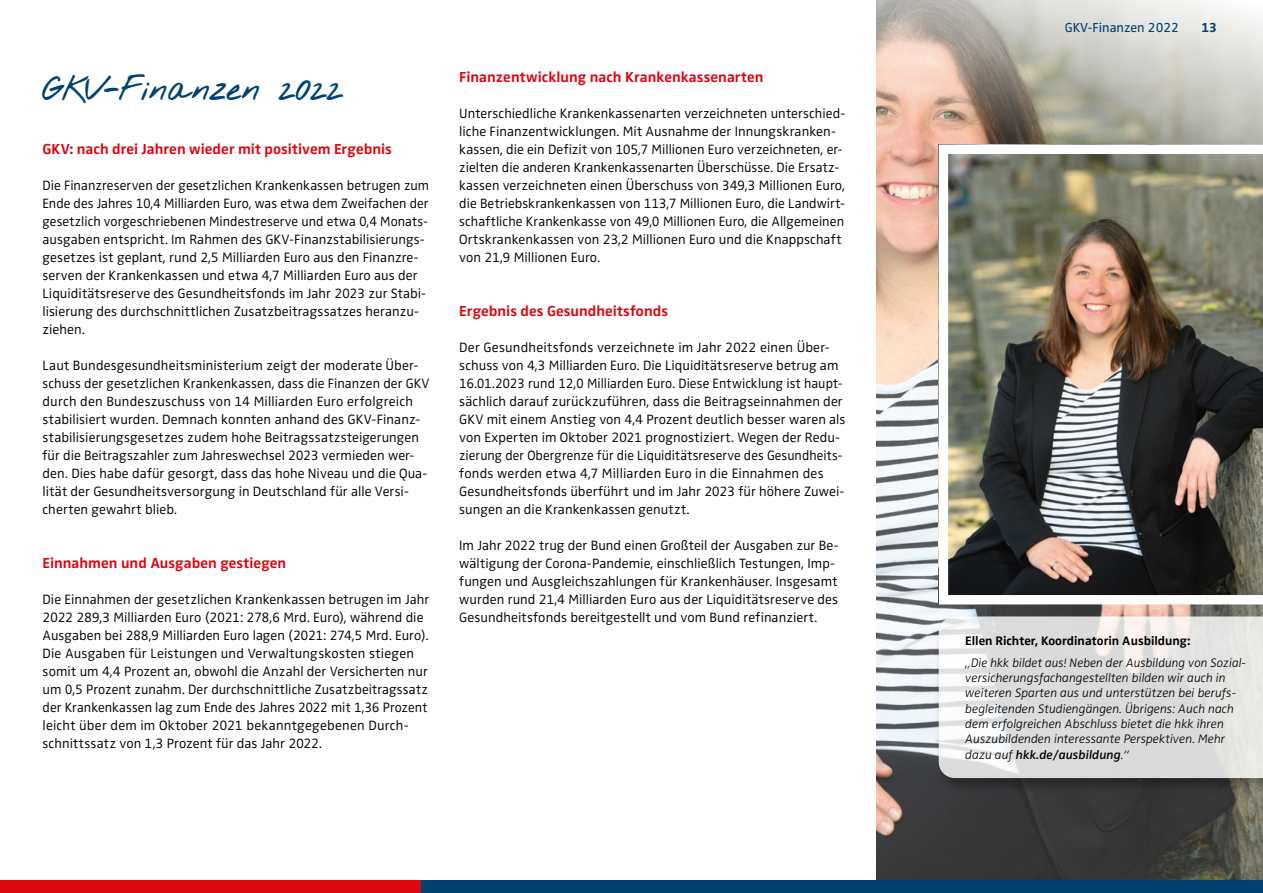
<style>
.page{position:relative;width:1263px;height:893px;background:#fff}
.page>*{position:absolute;margin:0;border:0;box-sizing:border-box;transform-origin:0 0}
.Headline{font:700 27px "Nothing You Could Do";letter-spacing:-.035em;color:#004170}
.Subline{font:700 15px "Zwo Pro";letter-spacing:.005em;color:#db0812}
.Copy{font:300 13.95px/18px "Zwo Pro";letter-spacing:.005em;color:#000}
.t1{font:13.5px "Zwo Pro";color:#004170}
.t2{font:700 13.5px "Zwo Pro";color:#004170}
.BU{font:italic 300 12.75px/15.3px "Zwo Pro";color:#000}
.Zitat_Headline{font:700 12.75px "Zwo Pro";color:#000}
.s1{font-weight:600}
</style>
<div class="page">
<img style="left:877px;top:291px;width:385px;height:589px">
<img style="left:939px;top:291px;width:324px;height:313px">
<div style="left:934px;top:614px;width:329px;height:181px;background:#000;opacity:.4"></div>
<svg style="left:939px;top:616px;width:324px;height:162px;background:#e1e1e1"></svg>
<img style="left:876px;top:0;width:387px;height:291px">
<div style="left:0;top:880px;width:421px;height:13px;background:#db0812"></div>
<div style="left:421px;top:880px;width:842px;height:13px;background:#004170"></div>
<p class="Headline" style="left:43px;top:66px;width:303px">GKV-Finanzen 2022</p>
<p class="Subline" style="left:43px;top:137px;width:351px">GKV: nach drei Jahren wieder mit positivem Ergebnis</p>
<p class="Copy" style="left:43px;top:175px;width:388px">Die Finanzreserven der gesetzlichen Krankenkassen betrugen zum Ende des Jahres 10,4 Milliarden Euro, was etwa dem Zweifachen der gesetzlich vorgeschriebenen Mindestreserve und etwa 0,4 Monats&shy;ausgaben entspricht. Im Rahmen des GKV-Finanzstabilisierungs&shy;gesetzes ist geplant, rund 2,5 Milliarden Euro aus den Finanzre&shy;serven der Krankenkassen und etwa 4,7 Milliarden Euro aus der Liquiditätsreserve des Gesundheitsfonds im Jahr 2023 zur Stabi&shy;lisierung des durchschnittlichen Zusatzbeitragssatzes heranzu&shy;ziehen.</p>
<p class="Copy" style="left:43px;top:355px;width:388px">Laut Bundesgesundheitsministerium zeigt der moderate Über&shy;schuss der gesetzlichen Krankenkassen, dass die Finanzen der GKV durch den Bundeszuschuss von 14 Milliarden Euro erfolgreich stabilisiert wurden. Demnach konnten anhand des GKV-Finanz&shy;stabilisierungsgesetzes zudem hohe Beitragssatzsteigerungen für die Beitragszahler zum Jahreswechsel 2023 vermieden wer&shy;den. Dies habe dafür gesorgt, dass das hohe Niveau und die Qua&shy;lität der Gesundheitsversorgung in Deutschland für alle Versi&shy;cherten gewahrt blieb.</p>
<p class="Subline" style="left:43px;top:551px;width:245px">Einnahmen und Ausgaben gestiegen</p>
<p class="Copy" style="left:43px;top:589px;width:388px">Die Einnahmen der gesetzlichen Krankenkassen betrugen im Jahr 2022 289,3 Milliarden Euro (2021: 278,6 Mrd. Euro), während die Ausgaben bei 288,9 Milliarden Euro lagen (2021: 274,5 Mrd. Euro).<br>Die Ausgaben für Leistungen und Verwaltungskosten stiegen somit um 4,4 Prozent an, obwohl die Anzahl der Versicherten nur um 0,5 Prozent zunahm. Der durchschnittliche Zusatzbeitragssatz der Krankenkassen lag zum Ende des Jahres 2022 mit 1,36 Prozent leicht über dem im Oktober 2021 bekanntgegebenen Durch&shy;schnittssatz von 1,3 Prozent für das Jahr 2022.</p>
<p class="Subline" style="left:459px;top:65px;width:306px">Finanzentwicklung nach Krankenkassenarten</p>
<p class="Copy" style="left:459px;top:103px;width:388px">Unterschiedliche Krankenkassenarten verzeichneten unterschied&shy;liche Finanzentwicklungen. Mit Ausnahme der Innungskranken&shy;kassen, die ein Defizit von 105,7 Millionen Euro verzeichneten, er&shy;zielten die anderen Krankenkassenarten Überschüsse. Die Ersatz&shy;kassen verzeichneten einen Überschuss von 349,3 Millionen Euro, die Betriebskrankenkassen von 113,7 Millionen Euro, die Landwirt&shy;schaftliche Krankenkasse von 49,0 Millionen Euro, die Allgemeinen Ortskrankenkassen von 23,2 Millionen Euro und die Knappschaft von 21,9 Millionen Euro.</p>
<p class="Subline" style="left:459px;top:299px;width:210px">Ergebnis des Gesundheitsfonds</p>
<p class="Copy" style="left:459px;top:337px;width:388px">Der Gesundheitsfonds verzeichnete im Jahr 2022 einen Über&shy;schuss von 4,3 Milliarden Euro. Die Liquiditätsreserve betrug am 16.01.2023 rund 12,0 Milliarden Euro. Diese Entwicklung ist haupt&shy;sächlich darauf zurückzuführen, dass die Beitragseinnahmen der GKV mit einem Anstieg von 4,4 Prozent deutlich besser waren als von Experten im Oktober 2021 prognostiziert. Wegen der Redu&shy;zierung der Obergrenze für die Liquiditätsreserve des Gesundheits&shy;fonds werden etwa 4,7 Milliarden Euro in die Einnahmen des Gesundheitsfonds überführt und im Jahr 2023 für höhere Zuwei&shy;sungen an die Krankenkassen genutzt.</p>
<p class="Copy" style="left:459px;top:535px;width:381px">Im Jahr 2022 trug der Bund einen Großteil der Ausgaben zur Be&shy;wältigung der Corona-Pandemie, einschließlich Testungen, Imp&shy;fungen und Ausgleichszahlungen für Krankenhäuser. Insgesamt wurden rund 21,4 Milliarden Euro aus der Liquiditätsreserve des Gesundheitsfonds bereitgestellt und vom Bund refinanziert.</p>
<p class="t1" style="left:1065px;top:17px;width:116px">GKV-Finanzen 2022</p>
<p class="t2" style="left:1201px;top:17px;width:17px">13</p>
<p class="Zitat_Headline" style="left:965px;top:630px;width:226px">Ellen Richter, Koordinatorin Ausbildung:</p>
<p class="BU" style="left:965px;top:654px;width:281px">„Die hkk bildet aus! Neben der Ausbildung von Sozial&shy;versicherungsfachangestellten bilden wir auch in weiteren Sparten aus und unterstützen bei berufs&shy;begleitenden Studiengängen. Übrigens: Auch nach dem erfolgreichen Abschluss bietet die hkk ihren Auszubildenden interessante Perspektiven. Mehr dazu auf <span class="s1">hkk.de/ausbildung</span>.“</p>
</div>
